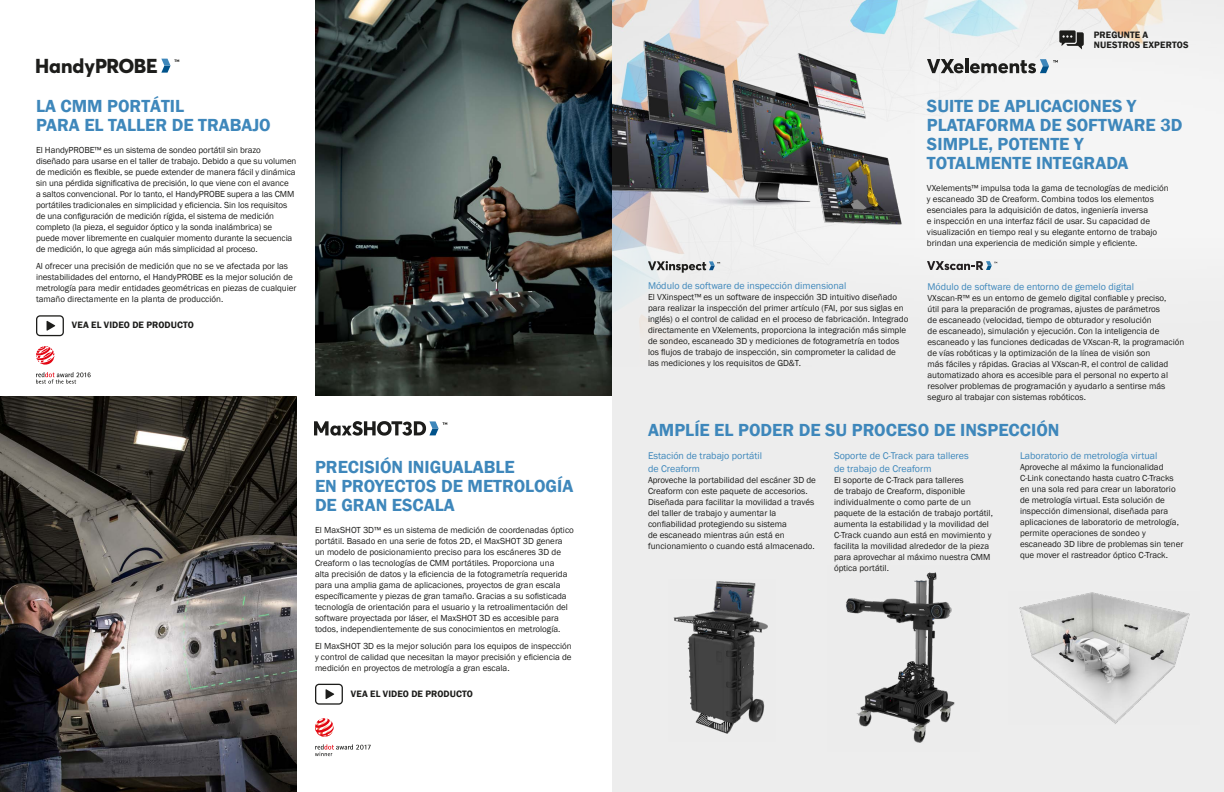
<style>
.page{position:relative;width:1224px;height:792px;background:#fff}
.page>*{position:absolute;margin:0;border:0;box-sizing:border-box;transform-origin:0 0}
.t1{font:800 19.9px "Averta";color:#1d1d1b}
.t2{font:600 18px/19px "Franklin Gothic";color:#3e87bb}
.t3{font:10px/13px "Franklin Gothic";color:#3e87bb}
.t4{font:600 9.5px/10px "Franklin Gothic";letter-spacing:.01em;color:#1d1d1b}
.t5{font:9px/11px "Franklin Gothic";color:#1d1d1b}
.t6{font:800 3.5px "Averta";color:#1d1d1b}
</style>
<div class="page">
<div style="left:612px;top:0;width:612px;height:792px;background:#ededed"></div>
<img style="left:612px;top:0;width:551px;height:336px">
<img style="left:846px;top:572px;width:109px;height:171px">
<img style="left:1019px;top:592px;width:171px;height:132px">
<svg style="left:927px;top:59px;width:37px;height:14px"></svg>
<hr style="left:965px;top:58px;width:3px;height:15px;background:#1d1d1b">
<svg style="left:970px;top:59px;width:88px;height:14px"></svg>
<img style="left:673px;top:581px;width:95px;height:153px">
<svg style="left:36px;top:372px;width:55px;height:12px"></svg>
<svg style="left:36px;top:346px;width:18px;height:19px"></svg>
<img style="left:0;top:396px;width:297px;height:396px">
<svg style="left:314px;top:421px;width:133px;height:15px"></svg>
<svg style="left:315px;top:718px;width:19px;height:19px"></svg>
<svg style="left:315px;top:744px;width:56px;height:12px"></svg>
<img style="left:315px;top:0;width:297px;height:396px">
<svg style="left:161px;top:59px;width:10px;height:14px"></svg>
<svg style="left:648px;top:261px;width:72px;height:12px"></svg>
<svg style="left:927px;top:261px;width:70px;height:9px"></svg>
<img style="left:612px;top:27px;width:302px;height:213px">
<svg style="left:1059px;top:30px;width:25px;height:19px"></svg>
<svg style="left:36px;top:315px;width:28px;height:21px"></svg>
<svg style="left:315px;top:684px;width:28px;height:21px"></svg>
<h1 class="t1" style="left:35px;top:53px;width:124px">HandyPROBE</h1>
<p class="t6" style="left:174px;top:58px;width:7px">TM</p>
<h2 class="t2" style="left:36px;top:97px;width:236px">LA CMM PORTÁTIL<br>PARA EL TALLER DE TRABAJO</h2>
<p class="t5" style="left:36px;top:145px;width:262px">El HandyPROBE™ es un sistema de sondeo portátil sin brazo diseñado para usarse en el taller de trabajo. Debido a que su volumen de medición es flexible, se puede extender de manera fácil y dinámica sin una pérdida significativa de precisión, lo que viene con el avance<br>a saltos convencional. Por lo tanto, el HandyPROBE supera a las CMM portátiles tradicionales en simplicidad y eficiencia. Sin los requisitos de una configuración de medición rígida, el sistema de medición completo (la pieza, el seguidor óptico y la sonda inalámbrica) se puede mover libremente en cualquier momento durante la secuencia de medición, lo que agrega aún más simplicidad al proceso.</p>
<p class="t5" style="left:36px;top:261px;width:262px">Al ofrecer una precisión de medición que no se ve afectada por las inestabilidades del entorno, el HandyPROBE es la mejor solución de metrología para medir entidades geométricas en piezas de cualquier tamaño directamente en la planta de producción.</p>
<p class="t4" style="left:72px;top:320px;width:124px">VEA EL VIDEO DE PRODUCTO</p>
<h2 class="t2" style="left:315px;top:458px;width:260px">PRECISIÓN INIGUALABLE<br>EN PROYECTOS DE METROLOGÍA<br>DE GRAN ESCALA</h2>
<p class="t5" style="left:315px;top:525px;width:260px">El MaxSHOT 3D™ es un sistema de medición de coordenadas óptico portátil. Basado en una serie de fotos 2D, el MaxSHOT 3D genera un modelo de posicionamiento preciso para los escáneres 3D de Creaform o las tecnologías de CMM portátiles. Proporciona una<br>alta precisión de datos y la eficiencia de la fotogrametría requerida para una amplia gama de aplicaciones, proyectos de gran escala específicamente y piezas de gran tamaño. Gracias a su sofisticada tecnología de orientación para el usuario y la retroalimentación del software proyectada por láser, el MaxSHOT 3D es accesible para todos, independientemente de sus conocimientos en metrología.</p>
<p class="t5" style="left:315px;top:641px;width:258px;text-align:justify">El MaxSHOT 3D es la mejor solución para los equipos de inspección y control de calidad que necesitan la mayor precisión y eficiencia de medición en proyectos de metrología a gran escala.</p>
<p class="t4" style="left:351px;top:689px;width:124px">VEA EL VIDEO DE PRODUCTO</p>
<p class="t4" style="left:1094px;top:30px;width:96px">PREGUNTE A<br>NUESTROS EXPERTOS</p>
<p class="t3" style="left:648px;top:280px;width:200px">Módulo de software de inspección dimensional</p>
<p class="t5" style="left:648px;top:292px;width:262px">El VXinspect™ es un software de inspección 3D intuitivo diseñado para realizar la inspección del primer artículo (FAI, por sus siglas en inglés) o el control de calidad en el proceso de fabricación. Integrado directamente en VXelements, proporciona la integración más simple de sondeo, escaneado 3D y mediciones de fotogrametría en todos los flujos de trabajo de inspección, sin comprometer la calidad de las mediciones y los requisitos de GD&amp;T.</p>
<h2 class="t2" style="left:927px;top:97px;width:257px">SUITE DE APLICACIONES Y<br>PLATAFORMA DE SOFTWARE 3D<br>SIMPLE, POTENTE Y<br>TOTALMENTE INTEGRADA</h2>
<p class="t5" style="left:927px;top:183px;width:243px">VXelements™ impulsa toda la gama de tecnologías de medición y escaneado 3D de Creaform. Combina todos los elementos esenciales para la adquisición de datos, ingeniería inversa<br>e inspección en una interfaz fácil de usar. Su capacidad de visualización en tiempo real y su elegante entorno de trabajo brindan una experiencia de medición simple y eficiente.</p>
<p class="t3" style="left:927px;top:280px;width:208px">Módulo de software de entorno de gemelo digital</p>
<p class="t5" style="left:927px;top:292px;width:258px">VXscan-R™ es un entorno de gemelo digital confiable y preciso,<br>útil para la preparación de programas, ajustes de parámetros<br>de escaneado (velocidad, tiempo de obturador y resolución<br>de escaneado), simulación y ejecución. Con la inteligencia de escaneado y las funciones dedicadas de VXscan-R, la programación de vías robóticas y la optimización de la línea de visión son<br>más fáciles y rápidas. Gracias al VXscan-R, el control de calidad automatizado ahora es accesible para el personal no experto al resolver problemas de programación y ayudarlo a sentirse más seguro al trabajar con sistemas robóticos.</p>
<h2 class="t2" style="left:648px;top:421px;width:413px">AMPLÍE EL PODER DE SU PROCESO DE INSPECCIÓN</h2>
<p class="t3" style="left:648px;top:450px;width:116px">Estación de trabajo portátil de Creaform</p>
<p class="t5" style="left:648px;top:475px;width:169px">Aproveche la portabilidad del escáner 3D de Creaform con este paquete de accesorios.<br>Diseñada para facilitar la movilidad a través del taller de trabajo y aumentar la confiabilidad protegiendo su sistema<br>de escaneado mientras aún está en funcionamiento o cuando está almacenado.</p>
<p class="t3" style="left:834px;top:450px;width:136px">Soporte de C-Track para talleres de trabajo de Creaform</p>
<p class="t5" style="left:834px;top:475px;width:160px">El soporte de C-Track para talleres<br>de trabajo de Creaform, disponible individualmente o como parte de un paquete de la estación de trabajo portátil, aumenta la estabilidad y la movilidad del C-Track cuando aun está en movimiento y facilita la movilidad alrededor de la pieza para aprovechar al máximo nuestra CMM óptica portátil.</p>
<p class="t3" style="left:1020px;top:450px;width:139px">Laboratorio de metrología virtual</p>
<p class="t5" style="left:1020px;top:462px;width:165px">Aproveche al máximo la funcionalidad C-Link conectando hasta cuatro C-Tracks en una sola red para crear un laboratorio de metrología virtual. Esta solución de inspección dimensional, diseñada para aplicaciones de laboratorio de metrología, permite operaciones de sondeo y escaneado 3D libre de problemas sin tener que mover el rastreador óptico C-Track.</p>
</div>
